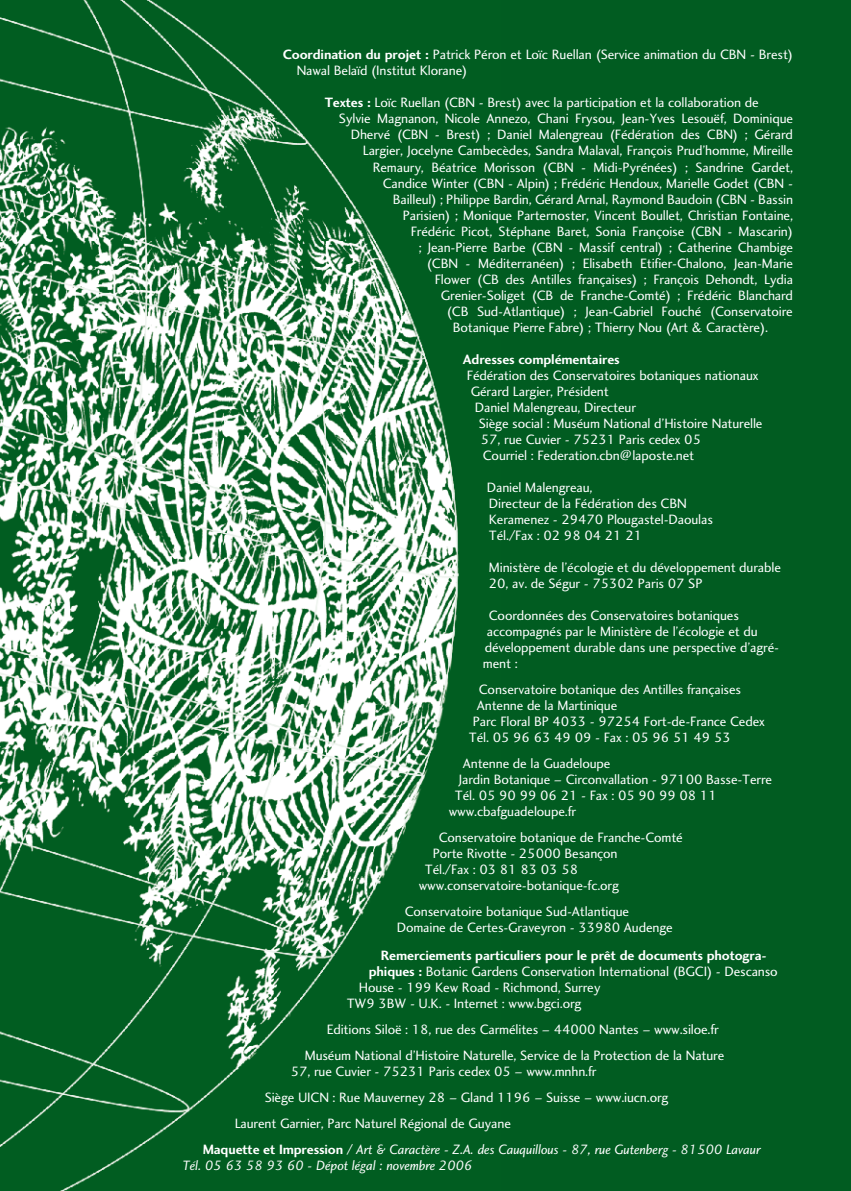
<style>
.page{position:relative;width:851px;height:1191px;background:#fff}
.page>*{position:absolute;margin:0;border:0;box-sizing:border-box;transform-origin:0 0}
.t1{font:14px/16px "Charlotte Sans Book Plain";letter-spacing:-.01em;color:#fff}
.t2{font:14px/16px "Charlotte Sans Book Italic Plain";letter-spacing:-.01em;color:#fff}
.t3{font:14px "Charlotte Sans Bold Plain";letter-spacing:-.01em;color:#fff}
.s1{font-family:"Charlotte Sans Bold Plain"}
</style>
<div class="page">
<div style="left:0;top:0;width:850px;height:1191px;background:#015c21"></div>
<img style="left:0;top:0;width:459px;height:1191px">
<p class="t1" style="left:297px;top:47px;width:497px;text-indent:-14px"><span class="s1">Coordination du projet :</span> Patrick Péron et Loïc Ruellan (Service animation du CBN - Brest)<br>Nawal Belaïd (Institut Klorane)</p>
<p class="t1" style="left:325px;top:95px;width:435px"><span class="s1">Textes :</span> Loïc Ruellan (CBN - Brest) avec la participation et la collaboration de</p>
<p class="t1" style="left:339px;top:111px;width:456px">Sylvie Magnanon, Nicole Annezo, Chani Frysou, Jean-Yves Lesouëf, Dominique</p>
<p class="t1" style="left:351px;top:127px;width:443px">Dhervé (CBN - Brest) ; Daniel Malengreau (Fédération des CBN) ; Gérard</p>
<p class="t1" style="left:363px;top:143px;width:431px">Largier, Jocelyne Cambecèdes, Sandra Malaval, François Prud’homme, Mireille</p>
<p class="t1" style="left:373px;top:159px;width:421px">Remaury, Béatrice Morisson (CBN - Midi-Pyrénées) ; Sandrine Gardet,</p>
<p class="t1" style="left:383px;top:175px;width:412px">Candice Winter (CBN - Alpin) ; Frédéric Hendoux, Marielle Godet (CBN -</p>
<p class="t1" style="left:393px;top:191px;width:401px">Bailleul) ; Philippe Bardin, Gérard Arnal, Raymond Baudoin (CBN - Bassin</p>
<p class="t1" style="left:403px;top:207px;width:391px">Parisien) ; Monique Parternoster, Vincent Boullet, Christian Fontaine,</p>
<p class="t1" style="left:411px;top:223px;width:383px">Frédéric Picot, Stéphane Baret, Sonia Françoise (CBN - Mascarin)</p>
<p class="t1" style="left:419px;top:239px;width:376px">; Jean-Pierre Barbe (CBN - Massif central) ; Catherine Chambige</p>
<p class="t1" style="left:427px;top:255px;width:368px">(CBN - Méditerranéen) ; Elisabeth Etifier-Chalono, Jean-Marie</p>
<p class="t1" style="left:435px;top:271px;width:360px">Flower (CB des Antilles françaises) ; François Dehondt, Lydia</p>
<p class="t1" style="left:441px;top:287px;width:354px">Grenier-Soliget (CB de Franche-Comté) ; Frédéric Blanchard</p>
<p class="t1" style="left:447px;top:303px;width:347px">(CB Sud-Atlantique) ; Jean-Gabriel Fouché (Conservatoire</p>
<p class="t1" style="left:453px;top:319px;width:317px">Botanique Pierre Fabre) ; Thierry Nou (Art &amp; Caractère).</p>
<p class="t3" style="left:463px;top:350px;width:158px">Adresses complémentaires</p>
<p class="t1" style="left:467px;top:367px;width:293px">Fédération des Conservatoires botaniques nationaux</p>
<p class="t1" style="left:471px;top:383px;width:139px">Gérard Largier, Président</p>
<p class="t1" style="left:475px;top:399px;width:163px">Daniel Malengreau, Directeur</p>
<p class="t1" style="left:479px;top:415px;width:285px">Siège social : Muséum National d’Histoire Naturelle</p>
<p class="t1" style="left:481px;top:431px;width:222px">57, rue Cuvier - 75231 Paris cedex 05</p>
<p class="t1" style="left:483px;top:447px;width:213px">Courriel : Federation.cbn@laposte.net</p>
<p class="t1" style="left:487px;top:479px;width:227px">Daniel Malengreau,<br>Directeur de la Fédération des CBN<br>Keramenez - 29470 Plougastel-Daoulas<br>Tél./Fax : 02 98 04 21 21</p>
<p class="t1" style="left:489px;top:559px;width:293px">Ministère de l’écologie et du développement durable<br>20, av. de Ségur - 75302 Paris 07 SP</p>
<p class="t1" style="left:483px;top:607px;width:298px;text-indent:6px">Coordonnées des Conservatoires botaniques accompagnés par le Ministère de l’écologie et du développement durable dans une perspective d’agré&shy;ment :</p>
<p class="t1" style="left:479px;top:681px;width:264px">Conservatoire botanique des Antilles françaises</p>
<p class="t1" style="left:477px;top:697px;width:142px">Antenne de la Martinique</p>
<p class="t1" style="left:473px;top:713px;width:293px">Parc Floral BP 4033 - 97254 Fort-de-France Cedex</p>
<p class="t1" style="left:469px;top:729px;width:263px">Tél. 05 96 63 49 09 - Fax : 05 96 51 49 53</p>
<p class="t1" style="left:463px;top:755px;width:149px">Antenne de la Guadeloupe</p>
<p class="t1" style="left:459px;top:771px;width:315px">Jardin Botanique – Circonvallation - 97100 Basse-Terre</p>
<p class="t1" style="left:455px;top:787px;width:263px">Tél. 05 90 99 06 21 - Fax : 05 90 99 08 11</p>
<p class="t1" style="left:449px;top:803px;width:129px">www.cbafguadeloupe.fr</p>
<p class="t1" style="left:439px;top:829px;width:245px">Conservatoire botanique de Franche-Comté</p>
<p class="t1" style="left:433px;top:845px;width:186px">Porte Rivotte - 25000 Besançon</p>
<p class="t1" style="left:425px;top:861px;width:155px">Tél./Fax : 03 81 83 03 58</p>
<p class="t1" style="left:419px;top:877px;width:202px">www.conservatoire-botanique-fc.org</p>
<p class="t1" style="left:397px;top:903px;width:277px;text-indent:8px">Conservatoire botanique Sud-Atlantique<br>Domaine de Certes-Graveyron - 33980 Audenge</p>
<p class="t3" style="left:381px;top:946px;width:387px">Remerciements particuliers pour le prêt de documents photogra-</p>
<p class="t1" style="left:369px;top:963px;width:410px"><span class="s1">phiques :</span> Botanic Gardens Conservation International (BGCI) - Descanso</p>
<p class="t1" style="left:359px;top:979px;width:243px">House - 199 Kew Road - Richmond, Surrey</p>
<p class="t1" style="left:347px;top:995px;width:236px">TW9 3BW - U.K. - Internet : www.bgci.org</p>
<p class="t1" style="left:305px;top:1016px;width:421px;line-height:26px;text-indent:22px">Editions Siloë : 18, rue des Carmélites – 44000 Nantes – www.siloe.fr<br>Muséum National d’Histoire Naturelle, Service de la Protection de la Nature</p>
<p class="t1" style="left:291px;top:1063px;width:307px">57, rue Cuvier - 75231 Paris cedex 05 – www.mnhn.fr</p>
<p class="t1" style="left:265px;top:1089px;width:405px">Siège UICN : Rue Mauverney 28 – Gland 1196 – Suisse – www.iucn.org</p>
<p class="t1" style="left:235px;top:1115px;width:278px">Laurent Garnier, Parc Naturel Régional de Guyane</p>
<p class="t2" style="left:183px;top:1141px;width:579px;text-indent:20px"><span class="s1">Maquette et Impression</span> / Art &amp; Caractère - Z.A. des Cauquillous - 87, rue Gutenberg - 81500 Lavaur<br>Tél. 05 63 58 93 60 - Dépot légal : novembre 2006</p>
</div>
